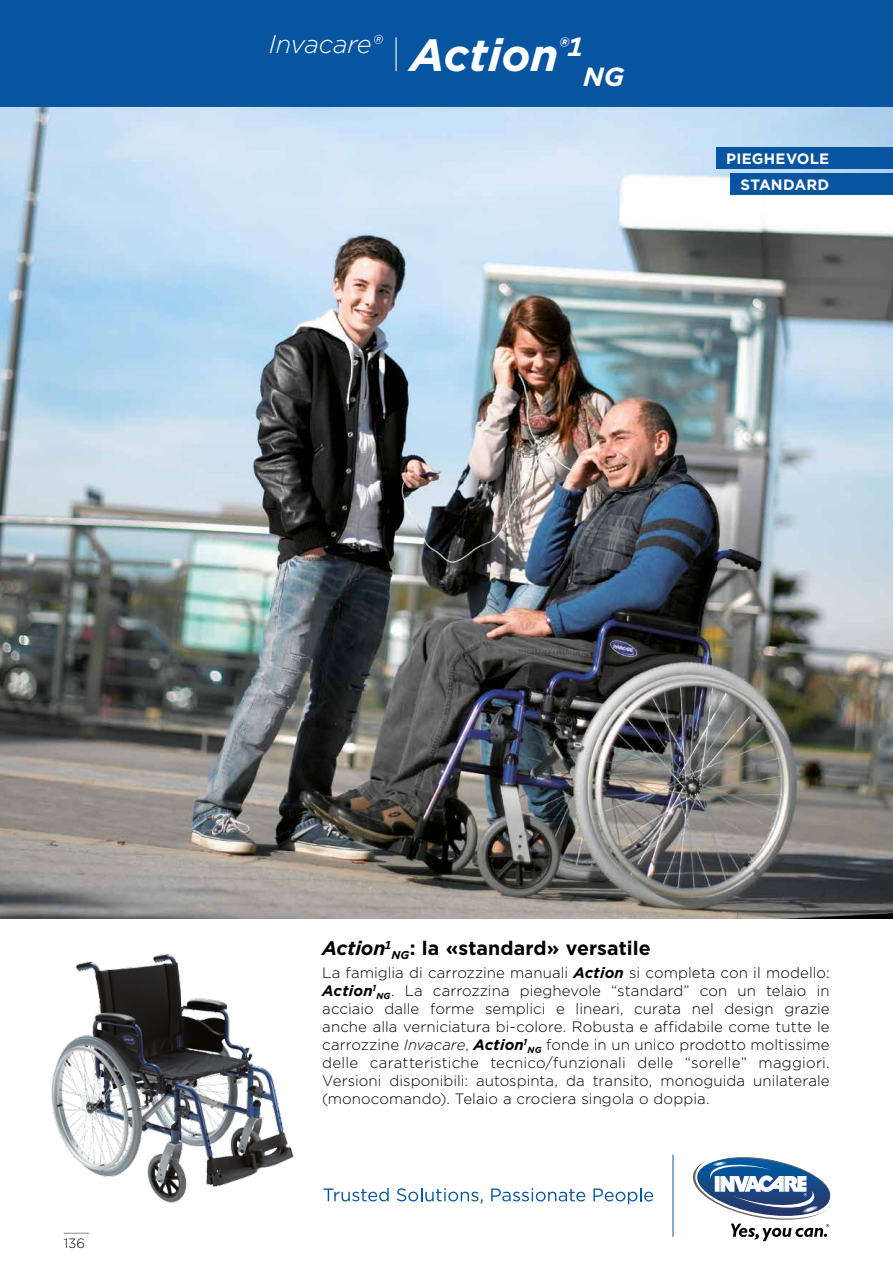
<style>
.page{position:relative;width:893px;height:1263px;background:#fff}
.page>*{position:absolute;margin:0;border:0;box-sizing:border-box;transform-origin:0 0}
.t1{font:italic 700 26.25px "Gotham";color:#fff}
.t2{font:italic 300 25.5px "Gotham";letter-spacing:-.01em;color:#fff}
.t3{font:700 19.5px "Gotham";color:#000}
.t4{font:300 15px/18px "Gotham";letter-spacing:.005em;color:#000;text-align:justify}
.t5{font:700 15px/25.5px "Gotham";letter-spacing:.01em;color:#fff;text-align:right}
.t6{font:300 13.5px "Gotham";color:#000}
.s1{font-weight:700;font-size:45px}
.s2{font-weight:700;font-size:26.25px}
.s3{font-style:italic}
.s4{font-weight:700;font-style:italic}
</style>
<div class="page">
<hr style="left:673px;top:1155px;width:1px;height:82px;background:#0755a0">
<svg style="left:323px;top:1188px;width:66px;height:13px"></svg>
<svg style="left:397px;top:1188px;width:86px;height:15px"></svg>
<svg style="left:491px;top:1188px;width:94px;height:13px"></svg>
<svg style="left:593px;top:1188px;width:60px;height:16px"></svg>
<svg style="left:693px;top:1157px;width:138px;height:84px"></svg>
<img style="left:51px;top:953px;width:243px;height:250px">
<img style="left:0;top:106px;width:893px;height:812px">
<div style="left:0;top:0;width:893px;height:106px;background:#0755a0"></div>
<hr style="left:395px;top:37px;width:2px;height:34px;background:#fff">
<div style="left:716px;top:147px;width:177px;height:22px;background:#0755a0"></div>
<div style="left:730px;top:173px;width:163px;height:21px;background:#0755a0"></div>
<svg style="left:64px;top:1233px;width:25px;height:1px"></svg>
<h2 class="t2" style="left:269px;top:28px;width:317px">Invacare® <span class="s1">Action</span><span class="s2">®1</span></h2>
<h1 class="t1" style="left:583px;top:59px;width:42px">NG</h1>
<p class="t5" style="left:726px;top:146px;width:104px">PIEGHEVOLE<br>STANDARD</p>
<p class="t6" style="left:64px;top:1234px;width:23px">136</p>
<h3 class="t3" style="left:322px;top:935px;width:330px"><span class="s3">Action</span><sup>1</sup><sub>NG</sub>: la «standard» versatile</h3>
<p class="t4" style="left:322px;top:963px;width:509px">La famiglia di carrozzine manuali <span class="s4">Action</span> si completa con il modello:<br><span class="s4">Action</span><sup>1</sup><sub>NG</sub>. La carrozzina pieghevole “standard” con un telaio in acciaio dalle forme semplici e lineari, curata nel design grazie anche alla verniciatura bi-colore. Robusta e affidabile come tutte le carrozzine <span class="s3">Invacare</span>, <span class="s4">Action</span><sup>1</sup><sub>NG</sub> fonde in un unico prodotto moltissime delle caratteristiche tecnico/funzionali delle “sorelle” maggiori.<br>Versioni disponibili: autospinta, da transito, monoguida unilaterale (monocomando). Telaio a crociera singola o doppia.</p>
</div>
